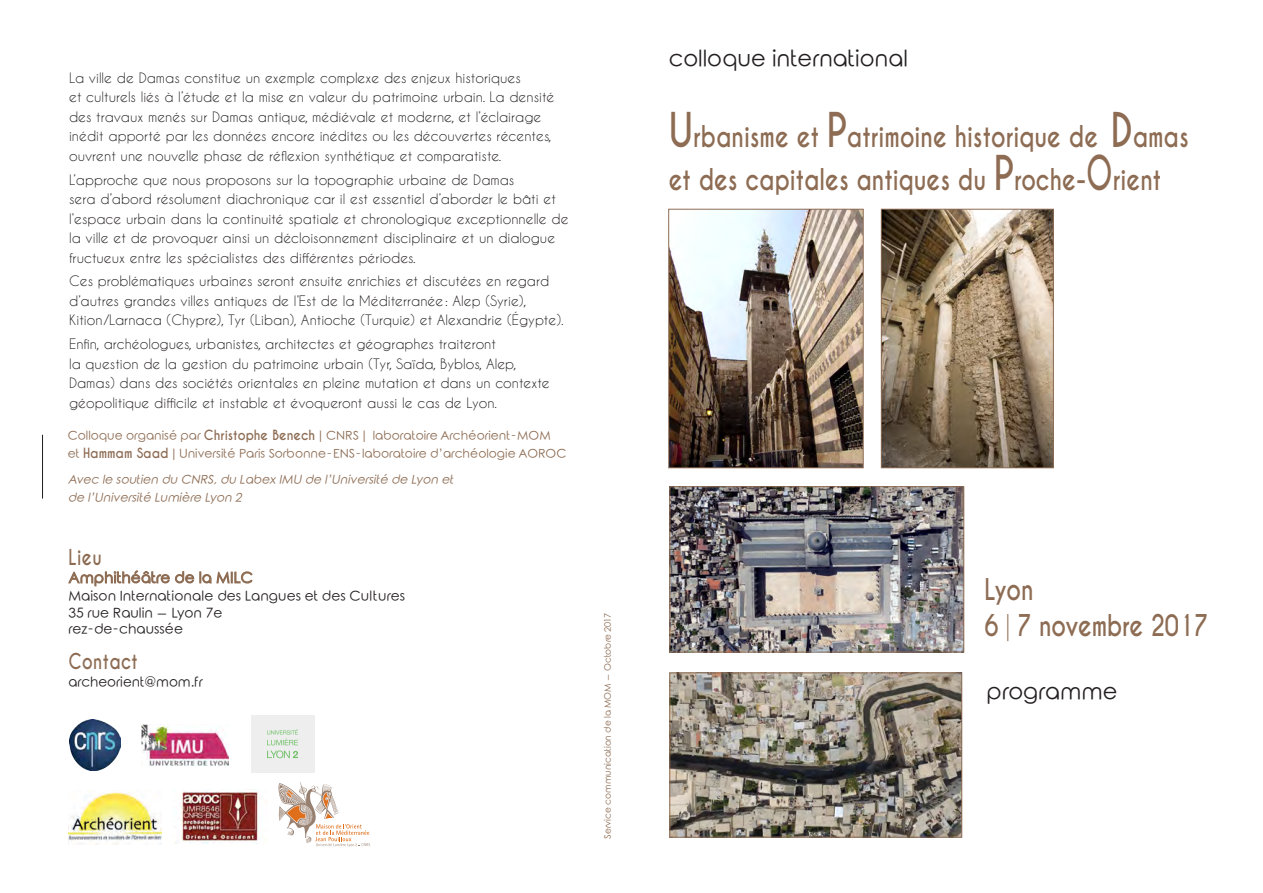
<style>
.page{position:relative;width:1263px;height:893px;background:#fff}
.page>*{position:absolute;margin:0;border:0;box-sizing:border-box;transform-origin:0 0}
.t1{font:700 28.2px/36px "Caviar Dreams";color:#8d6c53;scale:.8 1}
.t2{font:22.5px "Rounded Elegance";color:#231f20}
.t3{font:700 20.7px "Caviar Dreams";letter-spacing:.025em;color:#8d6c53;scale:.8 1}
.t4{font:14.85px "Rounded Elegance";letter-spacing:.01em;color:#8d6c53}
.t5{font:13.5px/19.5px "Caviar Dreams";color:#231f20}
.t6{font:13.5px/16.2px "Rounded Elegance";color:#231f20}
.t7{font:12px "Rounded Elegance";color:#8d6c53}
.t8{font:italic 12px/18px "Rounded Elegance";color:#8d6c53}
.t9{font:9px "Rounded Elegance";color:#8d6c53}
.s1{font-family:"Caviar Dreams";font-weight:700;font-size:13.2px}
.s2{font-size:45px}
.s3{font-weight:400}
</style>
<div class="page">
<img style="left:883px;top:211px;width:168px;height:255px">
<div style="left:881px;top:209px;width:172px;height:259px;border:1px solid #8d6c53"></div>
<img style="left:670px;top:211px;width:191px;height:255px">
<div style="left:668px;top:209px;width:195px;height:259px;border:1px solid #8d6c53"></div>
<img style="left:671px;top:488px;width:291px;height:162px">
<div style="left:669px;top:486px;width:295px;height:166px;border:1px solid #8d6c53"></div>
<svg style="left:68px;top:571px;width:126px;height:15px"></svg>
<svg style="left:200px;top:572px;width:11px;height:11px"></svg>
<svg style="left:217px;top:572px;width:35px;height:11px"></svg>
<img style="left:68px;top:792px;width:94px;height:52px">
<img style="left:69px;top:719px;width:51px;height:51px">
<div style="left:251px;top:715px;width:63px;height:57px;background:#eeeeef"></div>
<svg style="left:267px;top:729px;width:31px;height:29px"></svg>
<hr style="left:42px;top:435px;width:1px;height:64px;background:#231f20">
<img style="left:671px;top:675px;width:289px;height:160px">
<div style="left:669px;top:673px;width:293px;height:164px;border:1px solid #8d6c53"></div>
<img style="left:180px;top:789px;width:87px;height:54px">
<img style="left:141px;top:725px;width:87px;height:40px">
<svg style="left:278px;top:782px;width:92px;height:65px"></svg>
<p class="t5" style="left:69px;top:68px;width:487px">La ville de Damas constitue un exemple complexe des enjeux historiques<br>et culturels liés à l’étude et la mise en valeur du patrimoine urbain. La densité des travaux menés sur Damas antique, médiévale et moderne, et l’éclairage inédit apporté par les données encore inédites ou les découvertes récentes, ouvrent une nouvelle phase de réflexion synthétique et comparatiste.</p>
<p class="t5" style="left:69px;top:169px;width:501px">L’approche que nous proposons sur la topographie urbaine de Damas<br>sera d’abord résolument diachronique car il est essentiel d’aborder le bâti et l’espace urbain dans la continuité spatiale et chronologique exceptionnelle de la ville et de provoquer ainsi un décloisonnement disciplinaire et un dialogue fructueux entre les spécialistes des différentes périodes.</p>
<p class="t5" style="left:69px;top:271px;width:496px">Ces problématiques urbaines seront ensuite enrichies et discutées en regard d’autres grandes villes antiques de l’Est de la Méditerranée: Alep (Syrie),<br>Kition/Larnaca (Chypre), Tyr (Liban), Antioche (Turquie) et Alexandrie (Égypte).</p>
<p class="t5" style="left:69px;top:334px;width:482px">Enfin, archéologues, urbanistes, architectes et géographes traiteront<br>la question de la gestion du patrimoine urbain (Tyr, Saïda, Byblos, Alep, Damas) dans des sociétés orientales en pleine mutation et dans un contexte géopolitique difficile et instable et évoqueront aussi le cas de Lyon.</p>
<p class="t7" style="left:68px;top:428px;width:484px">Colloque organisé par <span class="s1">Christophe Benech</span> | CNRS | laboratoire Archéorient-MOM</p>
<p class="t7" style="left:68px;top:446px;width:500px">et <span class="s1">Hammam Saad</span> | Université Paris Sorbonne-ENS-laboratoire d’archéologie AOROC</p>
<p class="t8" style="left:68px;top:472px;width:390px">Avec le soutien du CNRS,du Labex IMU de l’Université de Lyon et de l’Université Lumière Lyon 2</p>
<p class="t3" style="left:69px;top:545px;width:43px">Lieu</p>
<p class="t4" style="left:69px;top:569px;width:186px">Amphithéâtre de la MILC</p>
<p class="t6" style="left:69px;top:590px;width:338px">Maison Internationale des Langues et des Cultures<br>35 rue Raulin – Lyon 7e</p>
<p class="t6" style="left:69px;top:622px;width:116px">rez-de-chaussée</p>
<p class="t3" style="left:69px;top:648px;width:88px">Contact</p>
<p class="t6" style="left:69px;top:675px;width:136px">archeorient@mom.fr</p>
<p class="t9" style="left:602px;top:839px;width:227px;rotate:-90deg">Service communication de la MOM – Octobre 2017</p>
<p class="t2" style="left:669px;top:46px;width:241px">colloque international</p>
<p class="t1" style="left:669px;top:119px;width:651px"><span class="s2">U</span>rbanisme et <span class="s2">P</span>atrimoine historique de <span class="s2">D</span>amas</p>
<p class="t1" style="left:669px;top:162px;width:617px">et des capitales antiques du <span class="s2">P</span>roche-<span class="s2">O</span>rient</p>
<p class="t1" style="left:984px;top:572px;width:282px">Lyon<br>6 <span class="s3">|</span> 7 novembre 2017</p>
<p class="t2" style="left:986px;top:678px;width:132px">programme</p>
</div>
